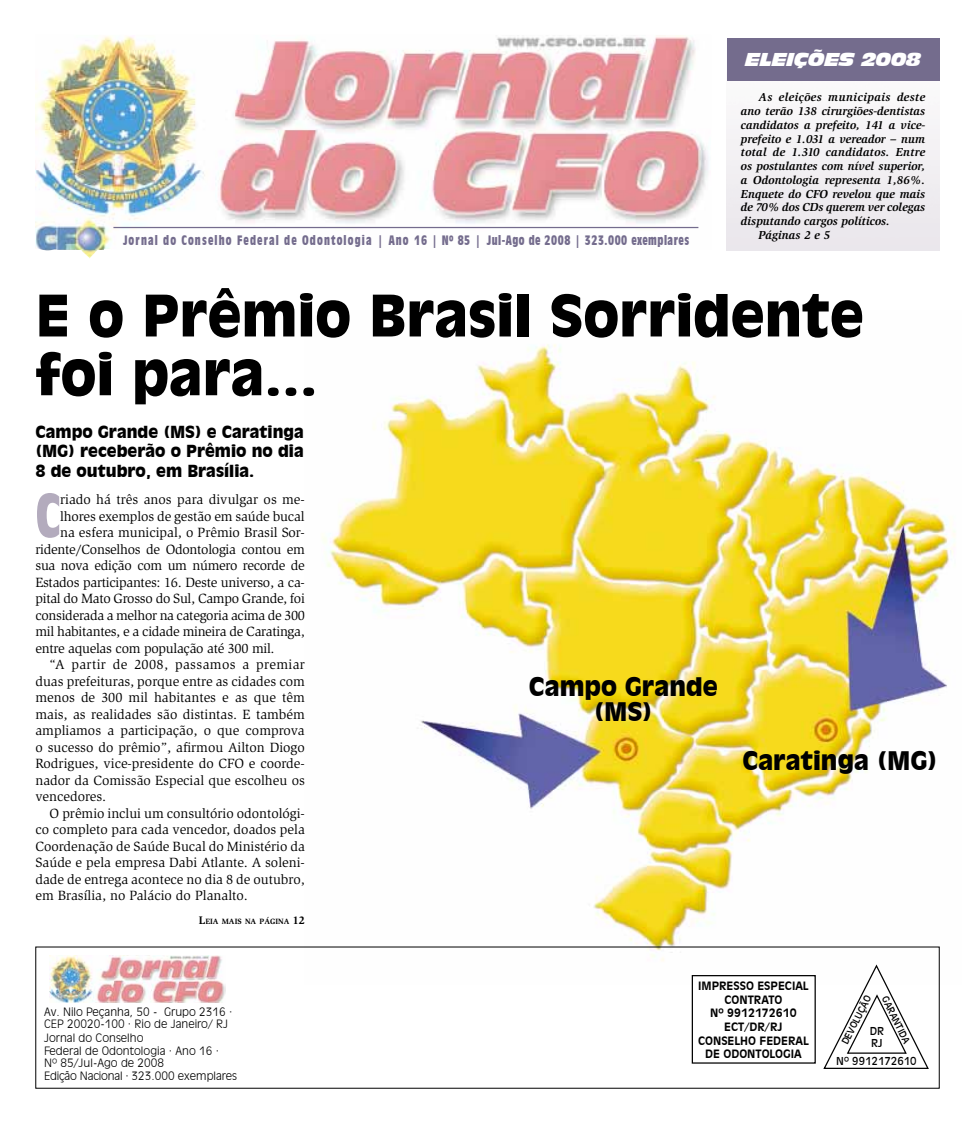
<style>
.page{position:relative;width:975px;height:1124px;background:#fff}
.page>*{position:absolute;margin:0;border:0;box-sizing:border-box;transform-origin:0 0}
.t1{font:700 condensed 58.12px "Incised 901 BT";color:#b3abbd}
.t2{font:900 56.25px/58.8px "Incised 901 BT";color:#000}
.t3{font:900 25px/25px "Incised 901 BT";color:#000;text-align:center}
.t4{font:italic 17.38px "Incised 901 BT Nord";letter-spacing:-.02em;color:#fff}
.t5{font:900 16.25px/19.5px "Incised 901 BT";color:#000;text-align:justify}
.t6{font:13.75px "Slimbach";color:#000}
.t7{font:13.75px "Slimbach";letter-spacing:-.02em;color:#000}
.t8{font:13.75px "Slimbach";letter-spacing:.025em;color:#000}
.t9{font:700 condensed 12.75px "Incised 901 BT";letter-spacing:.09em;color:#746c8d}
.t10{font:italic 700 11.88px "Slimbach";color:#000}
.t11{font:italic 700 11.88px "Slimbach";letter-spacing:.02em;color:#000}
.t12{font:italic 700 11.88px "Slimbach";letter-spacing:.03em;color:#000}
.t13{font:300 11.25px/12.5px "Incised 901 BT";color:#000}
.t14{font:700 11.25px/13.5px "Incised 901 BT";color:#000;text-align:center}
.t15{font:10.75px/12.9px "Incised 901 BT";color:#000}
.t16{font:9.38px "Incised 901 BT";color:#000}
.t17{font:700 7.88px "Slimbach";color:#000}
.s1{font-size:11.25px}
</style>
<div class="page">
<img style="left:322px;top:344px;width:633px;height:640px">
<img style="left:35px;top:35px;width:673px;height:223px">
<div style="left:726px;top:38px;width:213px;height:43px;background:#746c8d"></div>
<hr style="left:113px;top:227px;width:585px;height:1px;background:#746c8d">
<div style="left:691px;top:974px;width:124px;height:89px;border:1px solid #000"></div>
<img style="left:50px;top:955px;width:175px;height:47px">
<svg style="left:822px;top:962px;width:107px;height:107px"></svg>
<p class="t9" style="left:123px;top:233px;width:567px">Jornal do Conselho Federal de Odontologia | Ano 16 | Nº 85 | Jul-Ago de 2008 | 323.000 exemplares</p>
<p class="t4" style="left:745px;top:49px;width:177px">ELEIÇÕES 2008</p>
<p class="t12" style="left:758px;top:90px;width:168px">As eleições municipais deste</p>
<p class="t10" style="left:740px;top:104px;width:186px">ano terão 138 cirurgiões-dentistas</p>
<p class="t10" style="left:740px;top:118px;width:186px">candidatos a prefeito, 141 a vice-</p>
<p class="t10" style="left:740px;top:132px;width:186px">prefeito e 1.031 a vereador – num</p>
<p class="t11" style="left:740px;top:145px;width:186px">total de 1.310 candidatos. Entre</p>
<p class="t10" style="left:740px;top:159px;width:186px">os postulantes com nível superior,</p>
<p class="t10" style="left:740px;top:173px;width:186px">a Odontologia representa 1,86%.</p>
<p class="t10" style="left:740px;top:187px;width:186px">Enquete do CFO revelou que mais</p>
<p class="t10" style="left:740px;top:200px;width:186px">de 70% dos CDs querem ver colegas</p>
<p class="t10" style="left:740px;top:214px;width:150px">disputando cargos políticos.</p>
<p class="t10" style="left:758px;top:228px;width:73px">Páginas 2 e 5</p>
<h2 class="t2" style="left:35px;top:286px;width:829px">E o Prêmio Brasil Sorridente foi para...</h2>
<p class="t5" style="left:35px;top:422px;width:270px">Campo Grande (MS) e Caratinga (MG) receberão o Prêmio no dia 8 de outubro, em Brasília.</p>
<h1 class="t1" style="left:35px;top:481px;width:26px">C</h1>
<p class="t6" style="left:60px;top:491px;width:246px">riado há três anos para divulgar os me-</p>
<p class="t6" style="left:60px;top:508px;width:246px">lhores exemplos de gestão em saúde bucal</p>
<p class="t6" style="left:60px;top:524px;width:246px">na esfera municipal, o Prêmio Brasil Sor-</p>
<p class="t7" style="left:35px;top:541px;width:271px">ridente/Conselhos de Odontologia contou em</p>
<p class="t7" style="left:35px;top:557px;width:271px">sua nova edição com um número recorde de</p>
<p class="t7" style="left:35px;top:574px;width:271px">Estados participantes: 16. Deste universo, a ca-</p>
<p class="t7" style="left:35px;top:590px;width:271px">pital do Mato Grosso do Sul, Campo Grande, foi</p>
<p class="t7" style="left:35px;top:607px;width:271px">considerada a melhor na categoria acima de 300</p>
<p class="t7" style="left:35px;top:623px;width:271px">mil habitantes, e a cidade mineira de Caratinga,</p>
<p class="t7" style="left:35px;top:640px;width:241px">entre aquelas com população até 300 mil.</p>
<p class="t8" style="left:50px;top:656px;width:257px">“A partir de 2008, passamos a premiar</p>
<p class="t6" style="left:35px;top:673px;width:271px">duas prefeituras, porque entre as cidades com</p>
<p class="t6" style="left:35px;top:689px;width:271px">menos de 300 mil habitantes e as que têm</p>
<p class="t6" style="left:35px;top:706px;width:271px">mais, as realidades são distintas. E também</p>
<p class="t6" style="left:35px;top:722px;width:271px">ampliamos a participação, o que comprova</p>
<p class="t6" style="left:35px;top:739px;width:271px">o sucesso do prêmio”, afirmou Ailton Diogo</p>
<p class="t6" style="left:35px;top:755px;width:271px">Rodrigues, vice-presidente do CFO e coorde-</p>
<p class="t6" style="left:35px;top:772px;width:271px">nador da Comissão Especial que escolheu os</p>
<p class="t6" style="left:35px;top:788px;width:72px">vencedores.</p>
<p class="t6" style="left:50px;top:805px;width:257px">O prêmio inclui um consultório odontológi-</p>
<p class="t6" style="left:35px;top:821px;width:271px">co completo para cada vencedor, doados pela</p>
<p class="t6" style="left:35px;top:838px;width:271px">Coordenação de Saúde Bucal do Ministério da</p>
<p class="t6" style="left:35px;top:854px;width:271px">Saúde e pela empresa Dabi Atlante. A soleni-</p>
<p class="t6" style="left:35px;top:871px;width:271px">dade de entrega acontece no dia 8 de outubro,</p>
<p class="t6" style="left:35px;top:887px;width:214px">em Brasília, no Palácio do Planalto.</p>
<p class="t17" style="left:199px;top:916px;width:107px"><span class="s1">L</span>EIA MAIS NA PÁGINA <span class="s1">12</span></p>
<h3 class="t3" style="left:529px;top:674px;width:190px">Campo Grande (MS)</h3>
<h3 class="t3" style="left:742px;top:747px;width:197px">Caratinga (MG)</h3>
<p class="t13" style="left:44px;top:1005px;width:190px;line-height:12px">Av. Nilo Peçanha, 50 - Grupo 2316 ·<br>CEP 20020-100 · Rio de Janeiro/ RJ</p>
<p class="t13" style="left:44px;top:1031px;width:195px">Jornal do Conselho<br>Federal de Odontologia · Ano 16 ·<br>Nº 85/Jul-Ago de 2008<br>Edição Nacional · 323.000 exemplares</p>
<p class="t14" style="left:698px;top:979px;width:112px">IMPRESSO ESPECIAL<br>CONTRATO<br>Nº 9912172610<br>ECT/DR/RJ<br>CONSELHO FEDERAL<br>DE ODONTOLOGIA</p>
<p class="t16" style="left:839px;top:1041px;width:55px;rotate:-63deg">DEVOLUÇÃO</p>
<p class="t16" style="left:889px;top:994px;width:53px;rotate:64deg">GARANTIDA</p>
<p class="t15" style="left:869px;top:1024px;width:16px">DR<br>RJ</p>
<p class="t15" style="left:836px;top:1054px;width:82px">Nº 9912172610</p>
</div>
